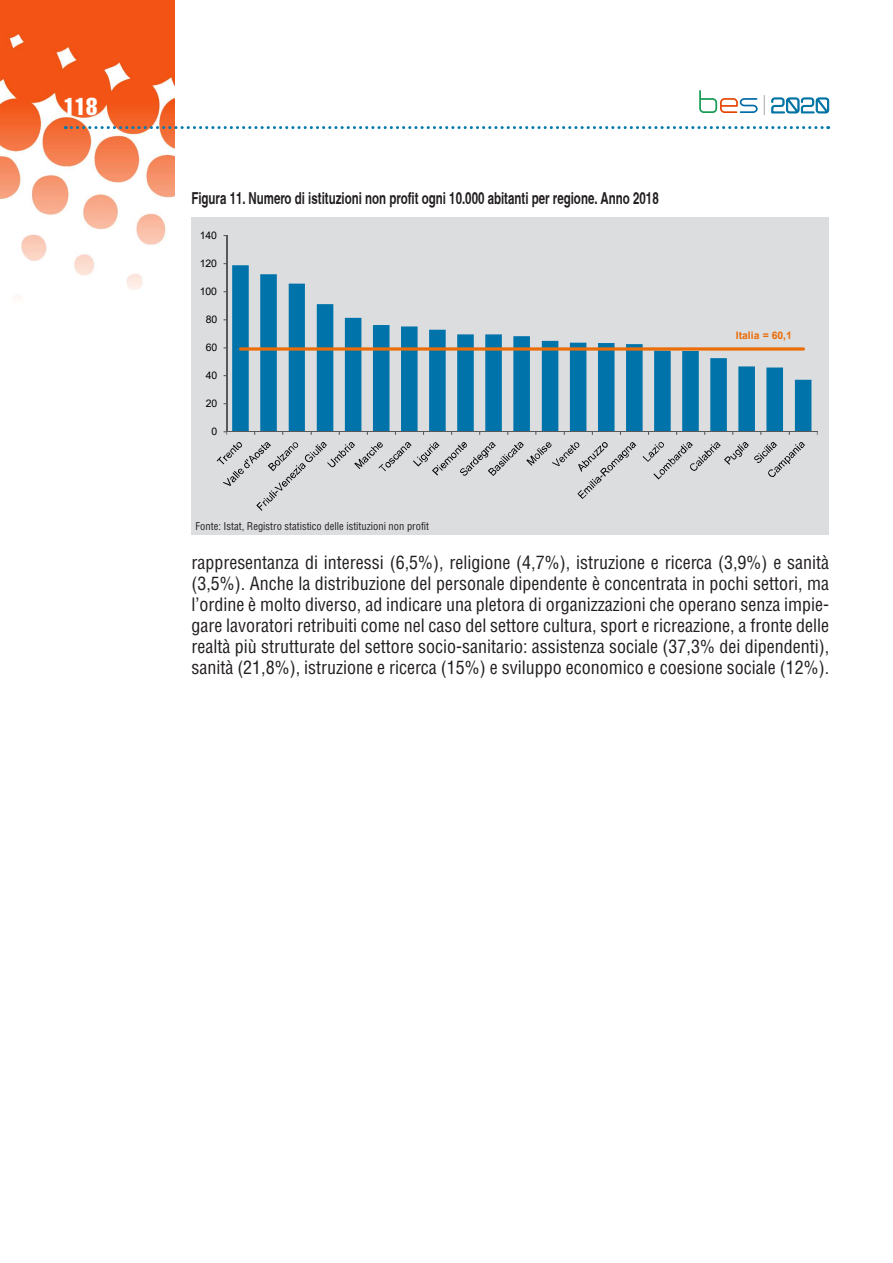
<style>
.page{position:relative;width:893px;height:1263px;background:#fff}
.page>*{position:absolute;margin:0;border:0;box-sizing:border-box;transform-origin:0 0}
.t1{font:24px "Helvetica LT Std Comp";color:#fff}
.t2{font:condensed 18px/21px "Helvetica LT Std";color:#231f20;text-align:justify}
.t3{font:700 condensed 16.5px "Helvetica";color:#231f20;scale:.85 1}
.t4{font:condensed 10.5px "Helvetica LT Std";color:#231f20}
.t5{font:10.5px "Arial";letter-spacing:-.005em;color:#000}
.t6{font:700 10.5px "Arial";color:#eb6d08}
.s1{font-style:inherit}
</style>
<div class="page">
<img style="left:0;top:0;width:174px;height:299px">
<svg style="left:65px;top:126px;width:764px;height:3px"></svg>
<svg style="left:764px;top:95px;width:1px;height:20px"></svg>
<svg style="left:699px;top:90px;width:59px;height:23px"></svg>
<svg style="left:771px;top:97px;width:58px;height:17px"></svg>
<div style="left:191px;top:217px;width:638px;height:317px;background:#dcdddf"></div>
<svg style="left:232px;top:265px;width:579px;height:167px"></svg>
<hr style="left:226px;top:236px;width:1px;height:196px;background:#595959">
<hr style="left:227px;top:432px;width:590px;height:1px;background:#595959">
<svg style="left:239px;top:347px;width:566px;height:4px;background:#d5792c"></svg>
<svg style="left:217px;top:442px;width:419px;height:69px"></svg>
<svg style="left:643px;top:442px;width:162px;height:37px"></svg>
<h1 class="t1" style="left:64px;top:91px;width:35px">118</h1>
<p class="t3" style="left:191px;top:188px;width:551px">Figura 11. Numero di istituzioni non profit ogni 10.000 abitanti per regione. Anno 2018</p>
<p class="t5" style="left:200px;top:228px;width:19px">140</p>
<p class="t5" style="left:200px;top:256px;width:19px">120</p>
<p class="t5" style="left:200px;top:284px;width:19px">100</p>
<p class="t5" style="left:206px;top:312px;width:13px">80</p>
<p class="t5" style="left:206px;top:340px;width:13px">60</p>
<p class="t5" style="left:206px;top:368px;width:13px">40</p>
<p class="t5" style="left:206px;top:396px;width:13px">20</p>
<p class="t5" style="left:212px;top:424px;width:7px">0</p>
<p class="t4" style="left:196px;top:520px;width:235px">Fonte: Istat, Registro statistico delle istituzioni non profit</p>
<p class="t6" style="left:736px;top:328px;width:58px">Italia = <span class="s1">60</span>,1</p>
<p class="t2" style="left:191px;top:552px;width:639px">rappresentanza di interessi (6,5%), religione (4,7%), istruzione e ricerca (3,9%) e sanità (3,5%). Anche la distribuzione del personale dipendente è concentrata in pochi settori, ma l’ordine è molto diverso, ad indicare una pletora di organizzazioni che operano senza impie&shy;gare lavoratori retribuiti come nel caso del settore cultura, sport e ricreazione, a fronte delle realtà più strutturate del settore socio-sanitario: assistenza sociale (37,3% dei dipendenti), sanità (21,8%), istruzione e ricerca (15%) e sviluppo economico e coesione sociale (12%).</p>
</div>
